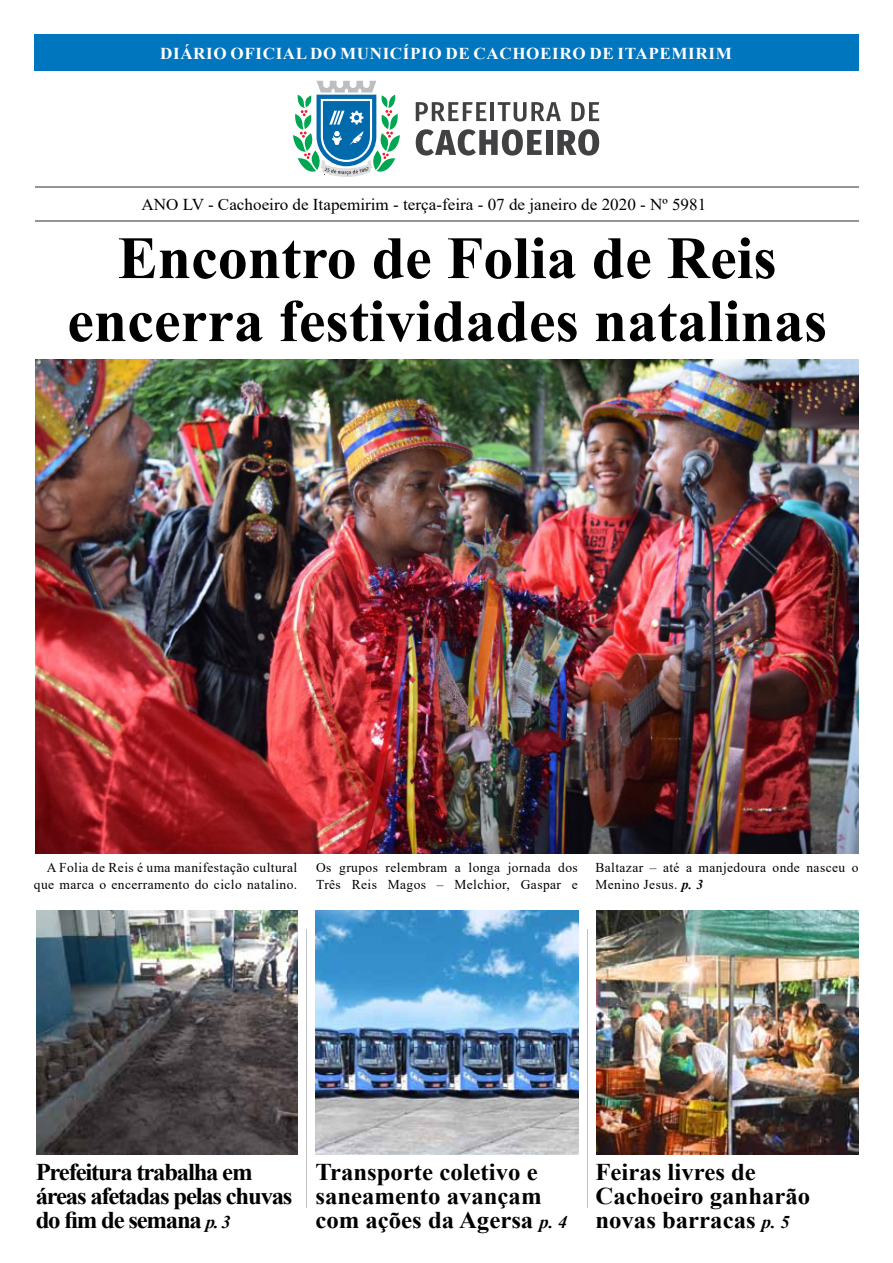
<style>
.page{position:relative;width:893px;height:1263px;background:#fff}
.page>*{position:absolute;margin:0;border:0;box-sizing:border-box;transform-origin:0 0}
.t1{font:700 60px/63px "Times New Roman";color:#000;text-align:center}
.t2{font:700 24px/24px "Times New Roman";color:#000}
.t3{font:700 24px/24px "Times New Roman";letter-spacing:-.05em;color:#000}
.t4{font:16.65px "Times New Roman";color:#000}
.t5{font:700 16.65px "Times New Roman";letter-spacing:.035em;color:#fff}
.t6{font:13.5px/16.2px "Times New Roman";letter-spacing:.03em;color:#000}
.s1{font-weight:700;font-style:italic}
.s2{font-style:italic;font-size:18px}
</style>
<div class="page">
<img style="left:36px;top:910px;width:262px;height:244px">
<div style="left:34px;top:34px;width:825px;height:37px;background:#0076be"></div>
<hr style="left:34px;top:186px;width:824px;height:2px;background:#939598">
<hr style="left:35px;top:220px;width:824px;height:2px;background:#939598">
<img style="left:36px;top:359px;width:822px;height:495px">
<img style="left:596px;top:910px;width:263px;height:244px">
<img style="left:315px;top:910px;width:264px;height:244px">
<svg style="left:293px;top:81px;width:107px;height:96px"></svg>
<svg style="left:416px;top:102px;width:70px;height:19px"></svg>
<hr style="left:491px;top:102px;width:3px;height:19px;background:#414042">
<svg style="left:498px;top:102px;width:63px;height:19px"></svg>
<svg style="left:571px;top:102px;width:28px;height:19px"></svg>
<svg style="left:416px;top:129px;width:126px;height:27px"></svg>
<div style="left:546px;top:130px;width:6px;height:25px;background:#414042"></div>
<svg style="left:557px;top:129px;width:42px;height:27px"></svg>
<p class="t5" style="left:160px;top:41px;width:573px">DIÁRIO OFICIAL DO MUNICÍPIO DE CACHOEIRO DE ITAPEMIRIM</p>
<p class="t4" style="left:141px;top:192px;width:566px">ANO LV - Cachoeiro de Itapemirim - terça-feira - 07 de janeiro de 2020 - Nº 5981</p>
<h1 class="t1" style="left:67px;top:225px;width:761px">Encontro de Folia de Reis encerra festividades natalinas</h1>
<p class="t6" style="left:34px;top:859px;width:265px;text-align:right">A Folia de Reis é uma manifestação cultural que marca o encerramento do ciclo natalino.</p>
<p class="t6" style="left:316px;top:859px;width:263px">Os grupos relembram a longa jornada dos<br>Três Reis Magos – Melchior, Gaspar e</p>
<p class="t6" style="left:595px;top:859px;width:265px">Baltazar – até a manjedoura onde nasceu o<br>Menino Jesus. <span class="s1">p. 3</span></p>
<h2 class="t3" style="left:36px;top:1159px;width:258px">Prefeitura trabalha em áreas afetadas pelas chuvas do fim de semana <span class="s2">p. 3</span></h2>
<h2 class="t2" style="left:315px;top:1160px;width:253px">Transporte coletivo e saneamento avançam com ações da Agersa <span class="s2">p. 4</span></h2>
<h2 class="t2" style="left:595px;top:1160px;width:216px">Feiras livres de<br>Cachoeiro ganharão novas barracas <span class="s2">p. 5</span></h2>
</div>
